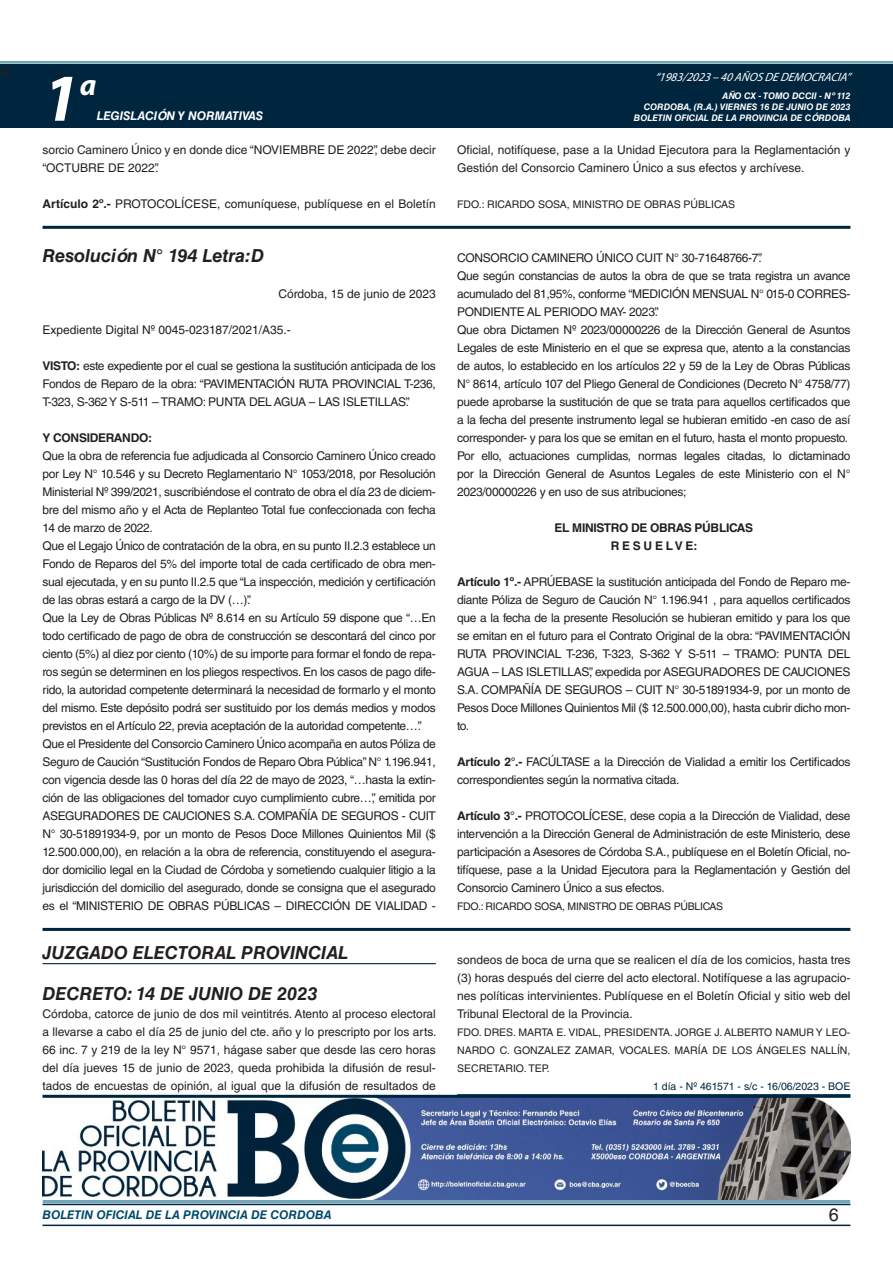
<style>
.page{position:relative;width:893px;height:1263px;background:#fff}
.page>*{position:absolute;margin:0;border:0;box-sizing:border-box;transform-origin:0 0}
.t1{font:italic 700 67.5px "Myriad Pro";color:#fff}
.t2{font:italic 700 30px "Myriad Pro";color:#fff}
.DOC__N{font:italic 700 18px "Helvetica LT Std";color:#231f20}
.NOMBRE_DE_MINISTERIO{font:italic 700 18px "Helvetica LT Std";color:#231f20}
.t3{font:18px "Minion Pro";color:#231f20}
.t4{font:18px "Helvetica LT Std";color:#231f20}
.TEXTO_BASE{font:12px/18px "Helvetica LT Std";letter-spacing:-.025em;color:#231f20;text-align:justify}
.TEXTO_BASE-2{font:12px/18px "Helvetica LT Std";color:#231f20}
.t5{font:italic 700 12px "Helvetica LT Std";color:#004b6c}
.RESUELVE{font:700 12px "Helvetica LT Std";letter-spacing:-.025em;color:#231f20}
.t6{font:italic 12px "Myriad Pro";color:#fff}
.FECHA{font:12px "Helvetica LT Std";color:#231f20}
.t7{font:italic 700 12px "Helvetica LT Std";color:#fff}
.TEXTO_BASE-3{font:700 12px "Helvetica LT Std";letter-spacing:-.025em;color:#231f20}
.FIRMA{font:10.5px/18px "Helvetica LT Std";color:#231f20;text-align:justify}
.FIRMA-2{font:10.5px "Helvetica LT Std";letter-spacing:-.025em;color:#231f20}
.FECHA_DE_VENCIMIENTO{font:10.5px "Helvetica LT Std";color:#00263f}
.t8{font:italic 700 9px/10.8px "Helvetica LT Std";color:#fff;text-align:right}
.s1{font-weight:700}
</style>
<div class="page">
<div style="left:0;top:61px;width:893px;height:6px;background:#fff;opacity:.75"></div>
<div style="left:0;top:64px;width:893px;height:64px;background:#00263f"></div>
<hr style="left:43px;top:1224px;width:807px;height:2px;background:#00263f">
<div style="left:42px;top:1198px;width:809px;height:8px;background:#fff;opacity:.75"></div>
<hr style="left:43px;top:226px;width:807px;height:3px;background:#00263f">
<hr style="left:43px;top:963px;width:393px;height:1px;background:#00263f">
<hr style="left:457px;top:1094px;width:393px;height:1px;background:#004b6c">
<hr style="left:43px;top:928px;width:807px;height:3px;background:#00263f">
<img style="left:43px;top:1098px;width:807px;height:102px">
<hr style="left:43px;top:1095px;width:807px;height:3px;background:#00263f">
<h3 class="t3" style="left:0;top:59px;width:10px">4</h3>
<h1 class="t1" style="left:43px;top:54px;width:38px">1</h1>
<h2 class="t2" style="left:80px;top:66px;width:18px">a</h2>
<p class="t7" style="left:97px;top:109px;width:168px">LEGISLACIÓN Y NORMATIVAS</p>
<p class="TEXTO_BASE-2" style="left:43px;top:141px;width:395px">sorcio Caminero Único y en donde dice “NOVIEMBRE DE 2022”, debe decir “OCTUBRE DE 2022”.</p>
<p class="TEXTO_BASE-2" style="left:43px;top:195px;width:395px"><span class="s1">Artículo 2º.-</span> PROTOCOLÍCESE, comuníquese, publíquese en el Boletín</p>
<p class="DOC__N" style="left:43px;top:244px;width:223px">Resolución N° 194 Letra:D</p>
<p class="FECHA" style="left:279px;top:287px;width:159px">Córdoba, 15 de junio de 2023</p>
<p class="TEXTO_BASE-2" style="left:43px;top:321px;width:250px">Expediente Digital Nº 0045-023187/2021/A35.-</p>
<p class="TEXTO_BASE" style="left:43px;top:357px;width:395px"><span class="s1">VISTO:</span> este expediente por el cual se gestiona la sustitución anticipada de los Fondos de Reparo de la obra: “PAVIMENTACIÓN RUTA PROVINCIAL T-236, T-323, S-362 Y S-511 – TRAMO: PUNTA DEL AGUA – LAS ISLETILLAS”.</p>
<p class="TEXTO_BASE-3" style="left:43px;top:430px;width:111px">Y CONSIDERANDO:</p>
<p class="TEXTO_BASE" style="left:43px;top:447px;width:395px">Que la obra de referencia fue adjudicada al Consorcio Caminero Único creado por Ley N° 10.546 y su Decreto Reglamentario N° 1053/2018, por Resolución Ministerial Nº 399/2021, suscribiéndose el contrato de obra el día 23 de diciem&shy;bre del mismo año y el Acta de Replanteo Total fue confeccionada con fecha 14 de marzo de 2022.</p>
<p class="TEXTO_BASE" style="left:43px;top:537px;width:395px">Que el Legajo Único de contratación de la obra, en su punto II.2.3 establece un Fondo de Reparos del 5% del importe total de cada certificado de obra men&shy;sual ejecutada, y en su punto II.2.5 que “La inspección, medición y certificación de las obras estará a cargo de la DV (…)”.</p>
<p class="TEXTO_BASE" style="left:43px;top:609px;width:395px">Que la Ley de Obras Públicas Nº 8.614 en su Artículo 59 dispone que “…En todo certificado de pago de obra de construcción se descontará del cinco por ciento (5%) al diez por ciento (10%) de su importe para formar el fondo de repa&shy;ros según se determinen en los pliegos respectivos. En los casos de pago dife&shy;rido, la autoridad competente determinará la necesidad de formarlo y el monto del mismo. Este depósito podrá ser sustituido por los demás medios y modos previstos en el Artículo 22, previa aceptación de la autoridad competente…”.</p>
<p class="TEXTO_BASE" style="left:43px;top:735px;width:395px">Que el Presidente del Consorcio Caminero Único acompaña en autos Póliza de Seguro de Caución “Sustitución Fondos de Reparo Obra Pública” N° 1.196.941, con vigencia desde las 0 horas del día 22 de mayo de 2023, “…hasta la extin&shy;ción de las obligaciones del tomador cuyo cumplimiento cubre…”, emitida por ASEGURADORES DE CAUCIONES S.A. COMPAÑÍA DE SEGUROS - CUIT N° 30-51891934-9, por un monto de Pesos Doce Millones Quinientos Mil ($ 12.500.000,00), en relación a la obra de referencia, constituyendo el asegura&shy;dor domicilio legal en la Ciudad de Córdoba y sometiendo cualquier litigio a la jurisdicción del domicilio del asegurado, donde se consigna que el asegurado es el “MINISTERIO DE OBRAS PÚBLICAS – DIRECCIÓN DE VIALIDAD -</p>
<p class="NOMBRE_DE_MINISTERIO" style="left:43px;top:941px;width:307px">JUZGADO ELECTORAL PROVINCIAL</p>
<p class="DOC__N" style="left:43px;top:982px;width:276px">DECRETO: 14 DE JUNIO DE 2023</p>
<p class="TEXTO_BASE" style="left:43px;top:1005px;width:396px">Córdoba, catorce de junio de dos mil veintitrés. Atento al proceso electoral a llevarse a cabo el día 25 de junio del cte. año y lo prescripto por los arts.<br>66 inc. 7 y 219 de la ley N° 9571, hágase saber que desde las cero horas del día jueves 15 de junio de 2023, queda prohibida la difusión de resul&shy;tados de encuestas de opinión, al igual que la difusión de resultados de</p>
<p class="t6" style="left:655px;top:70px;width:197px">“ 1983/2023 – 40 AÑOS DE DEMOCRACIA”</p>
<p class="t8" style="left:634px;top:91px;width:218px">AÑO CX - TOMO DCCII - Nº 112<br>CORDOBA, (R.A.) VIERNES 16 DE JUNIO DE 2023<br>BOLETIN OFICIAL DE LA PROVINCIA DE CÓRDOBA</p>
<p class="TEXTO_BASE-2" style="left:457px;top:141px;width:395px">Oficial, notifíquese, pase a la Unidad Ejecutora para la Reglamentación y<br>Gestión del Consorcio Caminero Único a sus efectos y archívese.</p>
<p class="FIRMA" style="left:457px;top:195px;width:279px">FDO.: RICARDO SOSA, MINISTRO DE OBRAS PÚBLICAS</p>
<p class="TEXTO_BASE" style="left:457px;top:249px;width:307px">CONSORCIO CAMINERO ÚNICO CUIT N° 30-71648766-7”.</p>
<p class="TEXTO_BASE" style="left:457px;top:267px;width:395px">Que según constancias de autos la obra de que se trata registra un avance acumulado del 81,95%, conforme “MEDICIÓN MENSUAL N° 015-0 CORRES-PONDIENTE AL PERIODO MAY- 2023”.</p>
<p class="TEXTO_BASE" style="left:457px;top:321px;width:395px">Que obra Dictamen Nº 2023/00000226 de la Dirección General de Asuntos Legales de este Ministerio en el que se expresa que, atento a la constancias de autos, lo establecido en los artículos 22 y 59 de la Ley de Obras Públicas N° 8614, artículo 107 del Pliego General de Condiciones (Decreto N° 4758/77) puede aprobarse la sustitución de que se trata para aquellos certificados que a la fecha del presente instrumento legal se hubieran emitido -en caso de así corresponder- y para los que se emitan en el futuro, hasta el monto propuesto.</p>
<p class="TEXTO_BASE" style="left:457px;top:447px;width:395px">Por ello, actuaciones cumplidas, normas legales citadas, lo dictaminado por la Dirección General de Asuntos Legales de este Ministerio con el N° 2023/00000226 y en uso de sus atribuciones;</p>
<p class="RESUELVE" style="left:555px;top:520px;width:200px">EL MINISTRO DE OBRAS PÚBLICAS</p>
<p class="RESUELVE" style="left:611px;top:538px;width:88px">R E S U E L V E:</p>
<p class="TEXTO_BASE" style="left:457px;top:573px;width:395px"><span class="s1">Artículo 1º.-</span> APRÚEBASE la sustitución anticipada del Fondo de Reparo me&shy;diante Póliza de Seguro de Caución N° 1.196.941 , para aquellos certificados que a la fecha de la presente Resolución se hubieran emitido y para los que se emitan en el futuro para el Contrato Original de la obra: “PAVIMENTACIÓN RUTA PROVINCIAL T-236, T-323, S-362 Y S-511 – TRAMO: PUNTA DEL AGUA – LAS ISLETILLAS”, expedida por ASEGURADORES DE CAUCIONES S.A. COMPAÑÍA DE SEGUROS – CUIT N° 30-51891934-9, por un monto de Pesos Doce Millones Quinientos Mil ($ 12.500.000,00), hasta cubrir dicho mon&shy;to.</p>
<p class="TEXTO_BASE" style="left:457px;top:753px;width:395px"><span class="s1">Artículo 2°.-</span> FACÚLTASE a la Dirección de Vialidad a emitir los Certificados correspondientes según la normativa citada.</p>
<p class="TEXTO_BASE" style="left:457px;top:807px;width:395px"><span class="s1">Artículo 3°.-</span> PROTOCOLÍCESE, dese copia a la Dirección de Vialidad, dese intervención a la Dirección General de Administración de este Ministerio, dese participación a Asesores de Córdoba S.A., publíquese en el Boletín Oficial, no&shy;tifíquese, pase a la Unidad Ejecutora para la Reglamentación y Gestión del Consorcio Caminero Único a sus efectos.</p>
<p class="FIRMA-2" style="left:457px;top:900px;width:268px">FDO.: RICARDO SOSA, MINISTRO DE OBRAS PÚBLICAS</p>
<p class="TEXTO_BASE" style="left:457px;top:951px;width:395px">sondeos de boca de urna que se realicen el día de los comicios, hasta tres (3) horas después del cierre del acto electoral. Notifíquese a las agrupacio&shy;nes políticas intervinientes. Publíquese en el Boletín Oficial y sitio web del Tribunal Electoral de la Provincia.</p>
<p class="FIRMA" style="left:457px;top:1023px;width:395px">FDO. DRES. MARTA E. VIDAL, PRESIDENTA. JORGE J. ALBERTO NAMUR Y LEO-NARDO C. GONZALEZ ZAMAR, VOCALES. MARÍA DE LOS ÁNGELES NALLÍN, SECRETARIO. TEP.</p>
<p class="FECHA_DE_VENCIMIENTO" style="left:653px;top:1080px;width:199px">1 día - Nº 461571 - s/c - 16/06/2023 - BOE</p>
<p class="t5" style="left:43px;top:1208px;width:290px">BOLETIN OFICIAL DE LA PROVINCIA DE CORDOBA</p>
<h3 class="t4" style="left:829px;top:1204px;width:12px">6</h3>
</div>
